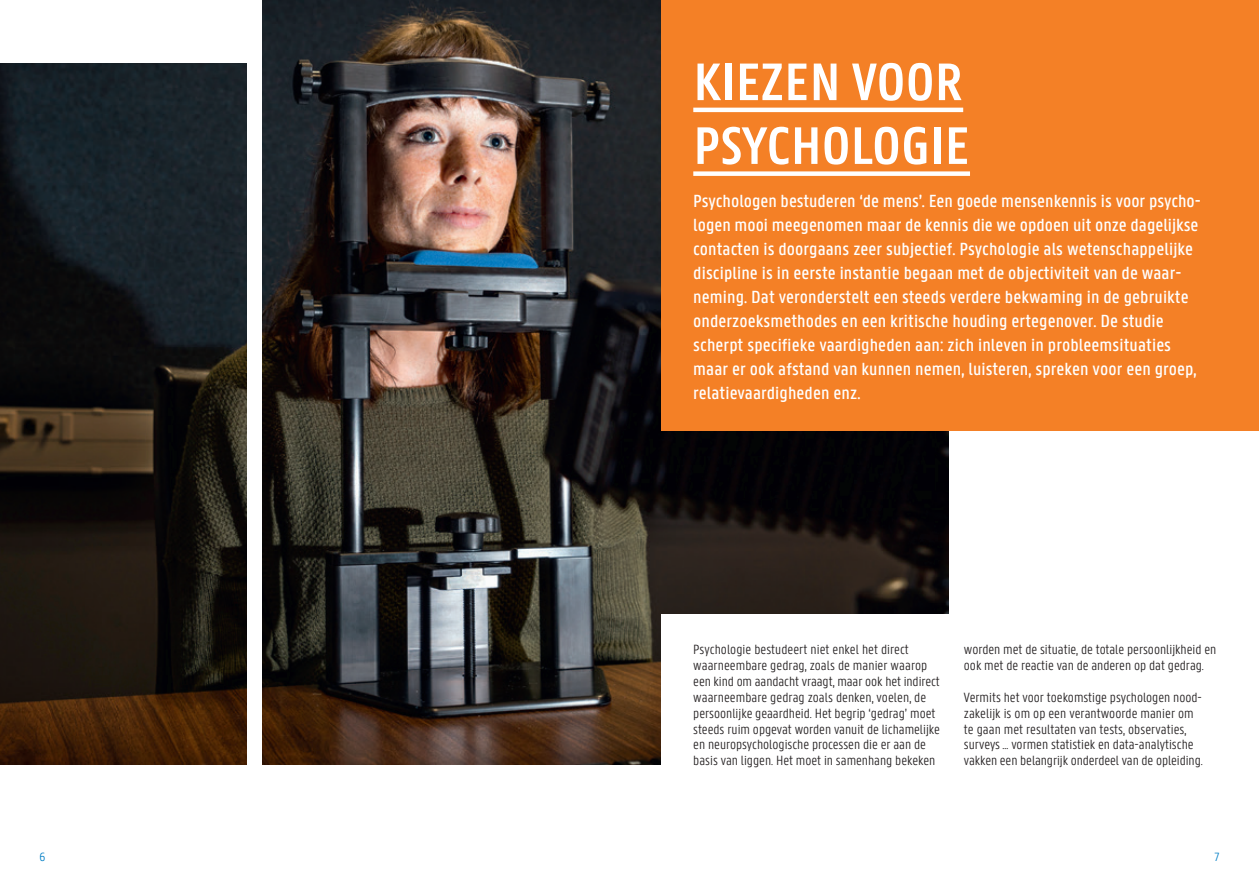
<style>
.page{position:relative;width:1259px;height:893px;background:#fff}
.page>*{position:absolute;margin:0;border:0;box-sizing:border-box;transform-origin:0 0}
.t1{font:600 56.25px/63.8px "U Gent Panno Text";color:#fff}
.t2{font:500 18.75px/24px "U Gent Panno Text";letter-spacing:.005em;color:#fff}
.t3{font:300 14.25px/15.9px "U Gent Panno Text";color:#231f20}
.t4{font:300 12.75px "U Gent Panno Text";color:#007ec5}
</style>
<div class="page">
<img style="left:263px;top:0;width:685px;height:765px">
<img style="left:0;top:64px;width:247px;height:701px">
<div style="left:661px;top:614px;width:303px;height:223px;background:#fff"></div>
<div style="left:661px;top:0;width:598px;height:431px;background:#f48026"></div>
<hr style="left:693px;top:108px;width:270px;height:4px;background:#fff">
<div style="left:693px;top:171px;width:277px;height:5px;background:#fff"></div>
<h1 class="t1" style="left:693px;top:49px;width:278px">KIEZEN VOOR<br>PSYCHOLOGIE</h1>
<p class="t2" style="left:693px;top:189px;width:509px">Psychologen bestuderen ‘de mens’. Een goede mensenkennis is voor psycho&shy;logen mooi meegenomen maar de kennis die we opdoen uit onze dagelijkse contacten is doorgaans zeer subjectief. Psychologie als wetenschappelijke discipline is in eerste instantie begaan met de objectiviteit van de waar&shy;neming. Dat veronderstelt een steeds verdere bekwaming in de gebruikte onderzoeksmethodes en een kritische houding ertegenover. De studie scherpt specifieke vaardigheden aan: zich inleven in probleemsituaties maar er ook afstand van kunnen nemen, luisteren, spreken voor een groep, relatievaardigheden enz.</p>
<p class="t3" style="left:693px;top:641px;width:248px">Psychologie bestudeert niet enkel het direct waarneembare gedrag, zoals de manier waarop een kind om aandacht vraagt, maar ook het indirect waarneembare gedrag zoals denken, voelen, de persoonlijke geaardheid. Het begrip ‘gedrag’ moet steeds ruim opgevat worden vanuit de lichamelijke en neuropsychologische processen die er aan de basis van liggen. Het moet in samenhang bekeken</p>
<p class="t3" style="left:964px;top:641px;width:254px">worden met de situatie, de totale persoonlijkheid en ook met de reactie van de anderen op dat gedrag.</p>
<p class="t3" style="left:964px;top:689px;width:240px">Vermits het voor toekomstige psychologen nood&shy;zakelijk is om op een verantwoorde manier om te gaan met resultaten van tests, observaties, surveys … vormen statistiek en data-analytische vakken een belangrijk onderdeel van de opleiding.</p>
<p class="t4" style="left:39px;top:849px;width:7px">6</p>
<p class="t4" style="left:1214px;top:849px;width:7px">7</p>
</div>
